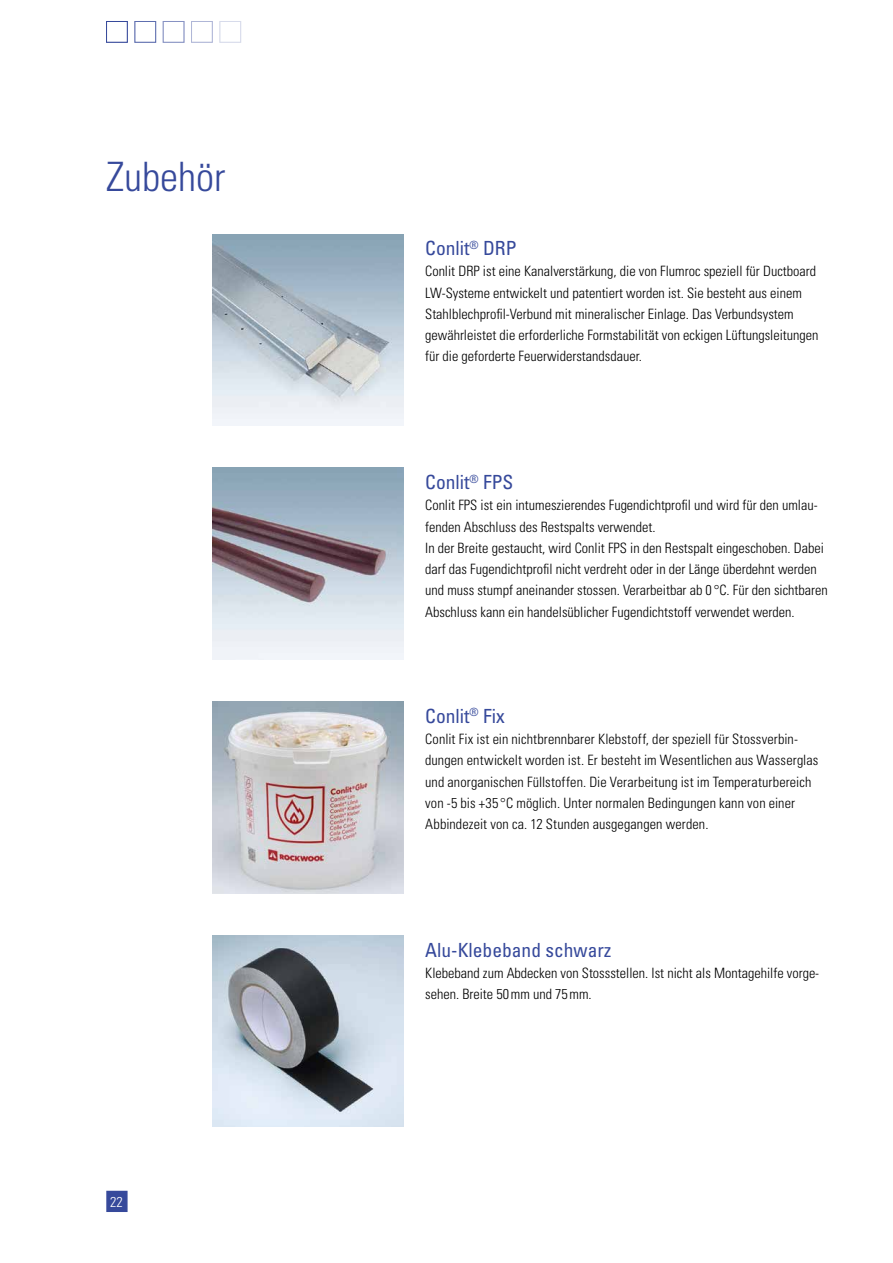
<style>
.page{position:relative;width:893px;height:1263px;background:#fff}
.page>*{position:absolute;margin:0;border:0;box-sizing:border-box;transform-origin:0 0}
.t1{font:300 condensed 40.5px "Univers LT Std";color:#36499b}
.t2{font:condensed 19.5px "Univers LT Std";color:#36499b}
.t3{font:300 condensed 14.25px/21.3px "Univers LT Std";color:#000}
.t4{font:300 condensed 14.25px "Univers LT Std";color:#fff}
</style>
<div class="page">
<div style="left:220px;top:21px;width:21px;height:22px;border:1px solid #d7dbeb"></div>
<div style="left:191px;top:21px;width:22px;height:22px;border:1px solid #afb6d7"></div>
<div style="left:163px;top:21px;width:21px;height:22px;border:1px solid #8792c3"></div>
<div style="left:135px;top:21px;width:21px;height:22px;border:1px solid #5e6eaf"></div>
<div style="left:106px;top:21px;width:22px;height:22px;border:1px solid #36499b"></div>
<img style="left:213px;top:935px;width:191px;height:192px">
<img style="left:213px;top:234px;width:191px;height:191px">
<img style="left:213px;top:468px;width:191px;height:191px">
<img style="left:213px;top:702px;width:191px;height:191px">
<div style="left:106px;top:1191px;width:22px;height:21px;background:#36499b;border:2px solid #36499b"></div>
<h1 class="t1" style="left:106px;top:153px;width:121px">Zubehör</h1>
<p class="t4" style="left:110px;top:1193px;width:14px">22</p>
<h2 class="t2" style="left:425px;top:236px;width:93px">Conlit<sup>®</sup> DRP</h2>
<p class="t3" style="left:425px;top:261px;width:395px">Conlit DRP ist eine Kanalverstärkung, die von Flumroc speziell für Ductboard LW-Systeme entwickelt und patentiert worden ist. Sie besteht aus einem Stahlblechprofil-Verbund mit mineralischer Einlage. Das Verbundsystem gewährleistet die erforderliche Formstabilität von eckigen Lüftungsleitungen für die geforderte Feuerwiderstandsdauer.</p>
<h2 class="t2" style="left:425px;top:470px;width:90px">Conlit<sup>®</sup> FPS</h2>
<p class="t3" style="left:425px;top:495px;width:404px">Conlit FPS ist ein intumeszierendes Fugendichtprofil und wird für den umlau&shy;fenden Abschluss des Restspalts verwendet.<br>In der Breite gestaucht, wird Conlit FPS in den Restspalt eingeschoben. Dabei darf das Fugendichtprofil nicht verdreht oder in der Länge überdehnt werden und muss stumpf aneinander stossen. Verarbeitbar ab 0 °C. Für den sichtbaren Abschluss kann ein handelsüblicher Fugendichtstoff verwendet werden.</p>
<h2 class="t2" style="left:425px;top:704px;width:81px">Conlit<sup>®</sup> Fix</h2>
<p class="t3" style="left:425px;top:728px;width:395px">Conlit Fix ist ein nichtbrennbarer Klebstoff, der speziell für Stossverbin&shy;dungen entwickelt worden ist. Er besteht im Wesentlichen aus Wasserglas und anorganischen Füllstoffen. Die Verarbeitung ist im Temperaturbereich von -5 bis +35 °C möglich. Unter normalen Bedingungen kann von einer Abbindezeit von ca. 12 Stunden ausgegangen werden.</p>
<h2 class="t2" style="left:425px;top:937px;width:188px">Alu-Klebeband schwarz</h2>
<p class="t3" style="left:425px;top:962px;width:396px">Klebeband zum Abdecken von Stossstellen. Ist nicht als Montagehilfe vorge&shy;sehen. Breite 50mm und 75mm.</p>
</div>
